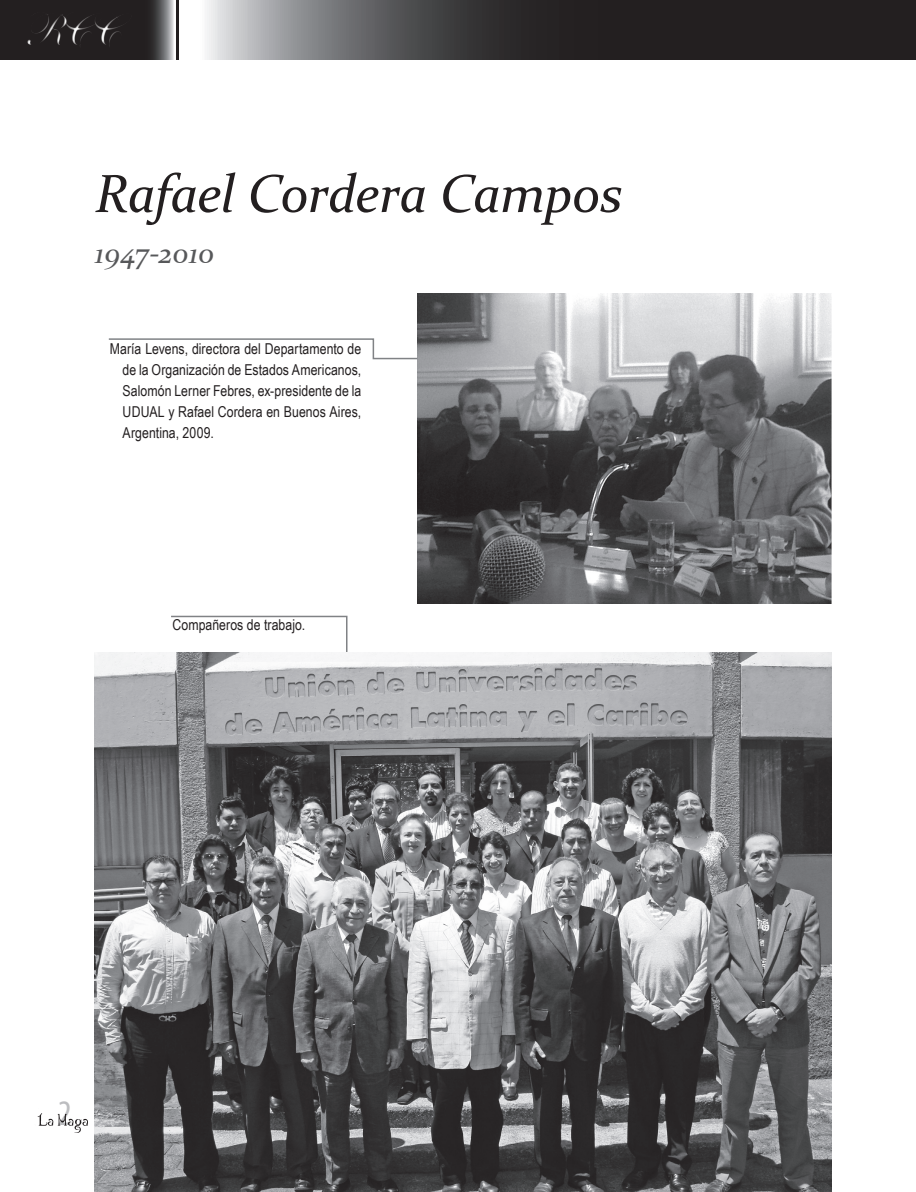
<style>
.page{position:relative;width:916px;height:1192px;background:#fff}
.page>*{position:absolute;margin:0;border:0;box-sizing:border-box;transform-origin:0 0}
.Subtit_1_ital-izq{font:italic 54px "Constantia";letter-spacing:-.015em;color:#231f20}
.t1{font:45.9px "English 111 Vivace BT";color:#fff}
.t2{font:condensed 36px "Myriad Pro";color:#bcbdc0}
.Subtit_2_ital-izq{font:italic 30px "Constantia";letter-spacing:-.005em;color:#57585a}
.Bibliografía{font:15px/21px "Arial Narrow";letter-spacing:.005em;color:#231f20;text-align:justify}
</style>
<div class="page">
<img style="left:37px;top:1113px;width:51px;height:19px">
<img style="left:417px;top:293px;width:413px;height:310px">
<svg style="left:108px;top:338px;width:310px;height:22px"></svg>
<svg style="left:171px;top:615px;width:177px;height:38px"></svg>
<img style="left:95px;top:653px;width:735px;height:539px">
<div style="left:0;top:0;width:915px;height:60px;background:#231f20"></div>
<svg style="left:152px;top:0;width:23px;height:60px"></svg>
<svg style="left:180px;top:0;width:330px;height:60px;background:#7f8082"></svg>
<h2 class="t1" style="left:22px;top:2px;width:102px">RCC</h2>
<p class="Subtit_1_ital-izq" style="left:95px;top:157px;width:529px">Rafael Cordera Campos</p>
<p class="Subtit_2_ital-izq" style="left:95px;top:232px;width:121px">1947-2010</p>
<p class="Bibliografía" style="left:123px;top:338px;width:240px;text-indent:-13px">María Levens, directora del Departamento de de la Organización de Estados Americanos, Salomón Lerner Febres, ex-presidente de la UDUAL y Rafael Cordera en Buenos Aires, Argentina, 2009.</p>
<p class="Bibliografía" style="left:172px;top:614px;width:134px">Compañeros de trabajo.</p>
<p class="t2" style="left:58px;top:1092px;width:15px">2</p>
</div>
